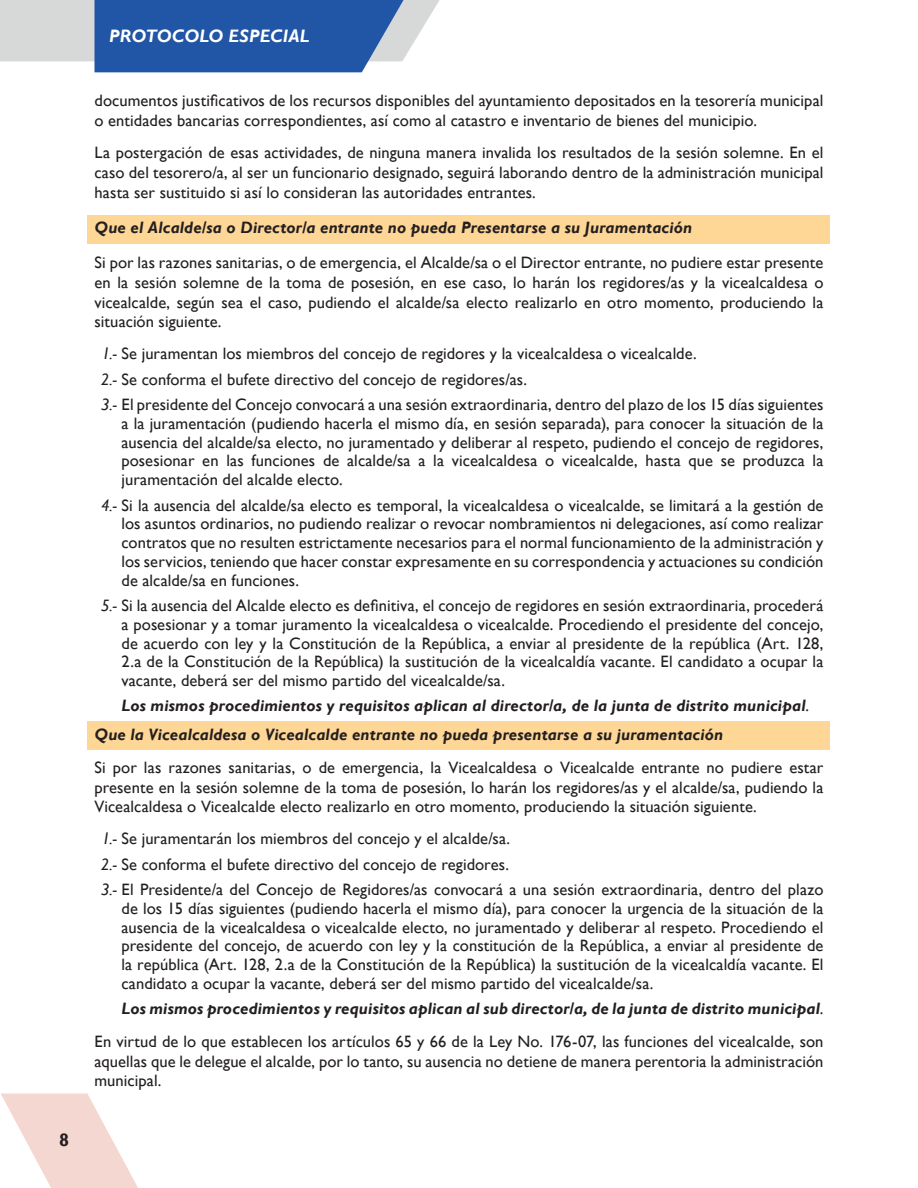
<style>
.page{position:relative;width:918px;height:1188px;background:#fff}
.page>*{position:absolute;margin:0;border:0;box-sizing:border-box;transform-origin:0 0}
.t1{font:italic 700 18px "Gill Sans";letter-spacing:.005em;color:#fff}
.t2{font:700 18px "Gill Sans";color:#231f20}
.t3{font:16.5px/18.8px "Gill Sans";letter-spacing:.005em;color:#231f20;text-align:justify}
.Heading_9_-_Sin_Núme{font:italic 700 16.5px "Gill Sans";letter-spacing:.01em;color:#231f20}
.s1{font-style:italic}
.s2{font-weight:400;font-style:normal}
</style>
<div class="page">
<svg style="left:1px;top:1093px;width:137px;height:95px"></svg>
<svg style="left:0;top:0;width:440px;height:72px;background:#6385ba"></svg>
<div style="left:88px;top:215px;width:742px;height:29px;background:#fed696"></div>
<div style="left:88px;top:722px;width:742px;height:28px;background:#fed696"></div>
<p class="t2" style="left:59px;top:1130px;width:11px">8</p>
<p class="t1" style="left:109px;top:25px;width:202px">PROTOCOLO ESPECIAL</p>
<p class="t3" style="left:94px;top:91px;width:730px;line-height:19.8px">documentos justificativos de los recursos disponibles del ayuntamiento depositados en la tesorería municipal o entidades bancarias correspondientes, así como al catastro e inventario de bienes del municipio.</p>
<p class="t3" style="left:94px;top:143px;width:731px;line-height:19.8px">La postergación de esas actividades, de ninguna manera invalida los resultados de la sesión solemne. En el caso del tesorero/a, al ser un funcionario designado, seguirá laborando dentro de la administración municipal hasta ser sustituido si así lo consideran las autoridades entrantes.</p>
<p class="Heading_9_-_Sin_Núme" style="left:94px;top:218px;width:599px">Que el Alcalde/sa o Director/a entrante no pueda Presentarse a su Juramentación</p>
<p class="t3" style="left:94px;top:253px;width:731px;line-height:19.8px">Si por las razones sanitarias, o de emergencia, el Alcalde/sa o el Director entrante, no pudiere estar presente en la sesión solemne de la toma de posesión, en ese caso, lo harán los regidores/as y la vicealcaldesa o vicealcalde, según sea el caso, pudiendo el alcalde/sa electo realizarlo en otro momento, produciendo la situación siguiente.</p>
<p class="t3" style="left:102px;top:344px;width:596px"><span class="s1">1.-</span> Se juramentan los miembros del concejo de regidores y la vicealcaldesa o vicealcalde.</p>
<p class="t3" style="left:101px;top:370px;width:428px"><span class="s1">2.-</span> Se conforma el bufete directivo del concejo de regidores/as.</p>
<p class="t3" style="left:122px;top:395px;width:704px;text-indent:-20px"><span class="s1">3.-</span> El presidente del Concejo convocará a una sesión extraordinaria, dentro del plazo de los 15 días siguientes a la juramentación (pudiendo hacerla el mismo día, en sesión separada), para conocer la situación de la ausencia del alcalde/sa electo, no juramentado y deliberar al respeto, pudiendo el concejo de regidores, posesionar en las funciones de alcalde/sa a la vicealcaldesa o vicealcalde, hasta que se produzca la juramentación del alcalde electo.</p>
<p class="t3" style="left:122px;top:496px;width:704px;text-indent:-20px"><span class="s1">4.-</span> Si la ausencia del alcalde/sa electo es temporal, la vicealcaldesa o vicealcalde, se limitará a la gestión de los asuntos ordinarios, no pudiendo realizar o revocar nombramientos ni delegaciones, así como realizar contratos que no resulten estrictamente necesarios para el normal funcionamiento de la administración y los servicios, teniendo que hacer constar expresamente en su correspondencia y actuaciones su condición de alcalde/sa en funciones.</p>
<p class="t3" style="left:122px;top:596px;width:704px;text-indent:-20px"><span class="s1">5.-</span> Si la ausencia del Alcalde electo es definitiva, el concejo de regidores en sesión extraordinaria, procederá a posesionar y a tomar juramento la vicealcaldesa o vicealcalde. Procediendo el presidente del concejo, de acuerdo con ley y la Constitución de la República, a enviar al presidente de la república (Art. 128, 2.a de la Constitución de la República) la sustitución de la vicealcaldía vacante. El candidato a ocupar la vacante, deberá ser del mismo partido del vicealcalde/sa.</p>
<p class="Heading_9_-_Sin_Núme" style="left:122px;top:696px;width:689px">Los mismos procedimientos y requisitos aplican al director/a, de la junta de distrito municipal<span class="s2">.</span></p>
<p class="Heading_9_-_Sin_Núme" style="left:94px;top:725px;width:630px">Que la Vicealcaldesa o Vicealcalde entrante no pueda presentarse a su juramentación</p>
<p class="t3" style="left:94px;top:758px;width:731px;line-height:19.8px">Si por las razones sanitarias, o de emergencia, la Vicealcaldesa o Vicealcalde entrante no pudiere estar presente en la sesión solemne de la toma de posesión, lo harán los regidores/as y el alcalde/sa, pudiendo la Vicealcaldesa o Vicealcalde electo realizarlo en otro momento, produciendo la situación siguiente.</p>
<p class="t3" style="left:102px;top:829px;width:410px"><span class="s1">1.-</span> Se juramentarán los miembros del concejo y el alcalde/sa.</p>
<p class="t3" style="left:101px;top:855px;width:410px"><span class="s1">2.-</span> Se conforma el bufete directivo del concejo de regidores.</p>
<p class="t3" style="left:122px;top:880px;width:704px;text-indent:-20px"><span class="s1">3.-</span> El Presidente/a del Concejo de Regidores/as convocará a una sesión extraordinaria, dentro del plazo de los 15 días siguientes (pudiendo hacerla el mismo día), para conocer la urgencia de la situación de la ausencia de la vicealcaldesa o vicealcalde electo, no juramentado y deliberar al respeto. Procediendo el presidente del concejo, de acuerdo con ley y la constitución de la República, a enviar al presidente de la república (Art. 128, 2.a de la Constitución de la República) la sustitución de la vicealcaldía vacante. El candidato a ocupar la vacante, deberá ser del mismo partido del vicealcalde/sa.</p>
<p class="Heading_9_-_Sin_Núme" style="left:122px;top:999px;width:703px">Los mismos procedimientos y requisitos aplican al sub director/a, de la junta de distrito municipal<span class="s2">.</span></p>
<p class="t3" style="left:94px;top:1032px;width:731px;line-height:19.8px">En virtud de lo que establecen los artículos 65 y 66 de la Ley No. 176-07, las funciones del vicealcalde, son aquellas que le delegue el alcalde, por lo tanto, su ausencia no detiene de manera perentoria la administración municipal.</p>
</div>
